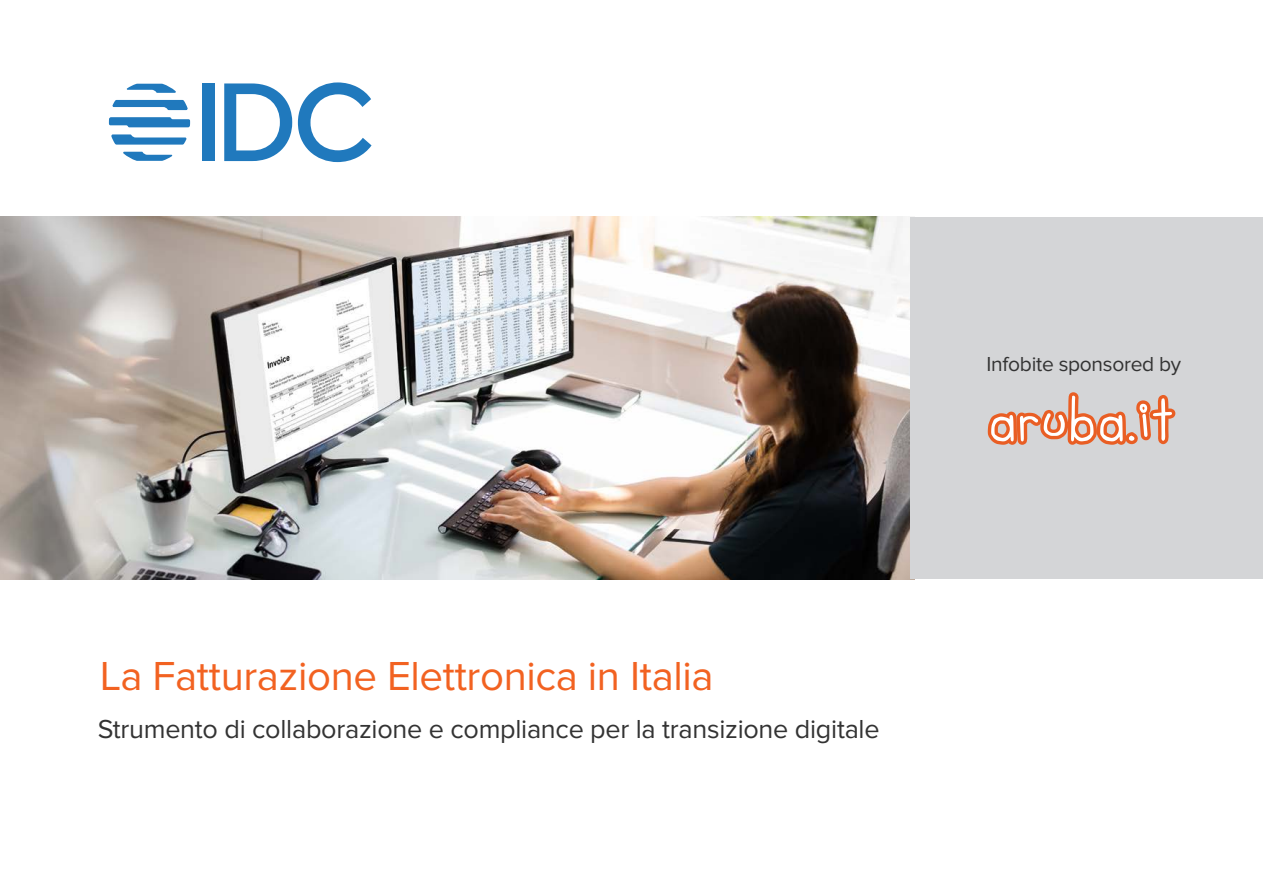
<style>
.page{position:relative;width:1263px;height:893px;background:#fff}
.page>*{position:absolute;margin:0;border:0;box-sizing:border-box;transform-origin:0 0}
.t1{font:42px "Proxima Nova";letter-spacing:-.01em;color:#f26221}
.t2{font:27px "Proxima Nova";letter-spacing:-.01em;color:#333}
.t3{font:21px "Proxima Nova";letter-spacing:-.015em;color:#333}
</style>
<div class="page">
<img style="left:0;top:217px;width:915px;height:362px">
<div style="left:202px;top:83px;width:13px;height:78px;background:#2079bd"></div>
<svg style="left:224px;top:83px;width:68px;height:78px"></svg>
<svg style="left:298px;top:82px;width:73px;height:80px"></svg>
<svg style="left:123px;top:152px;width:50px;height:9px"></svg>
<svg style="left:126px;top:84px;width:50px;height:9px"></svg>
<svg style="left:109px;top:117px;width:81px;height:10px"></svg>
<svg style="left:112px;top:100px;width:76px;height:10px"></svg>
<svg style="left:111px;top:134px;width:76px;height:11px"></svg>
<div style="left:910px;top:217px;width:353px;height:361px;background:#d4d5d7"></div>
<svg style="left:988px;top:392px;width:188px;height:53px"></svg>
<p class="t3" style="left:986px;top:352px;width:196px">Infobite sponsored by</p>
<p class="t1" style="left:100px;top:652px;width:615px">La Fatturazione Elettronica in Italia</p>
<p class="t2" style="left:98px;top:713px;width:783px">Strumento di collaborazione e compliance per la transizione digitale</p>
</div>
